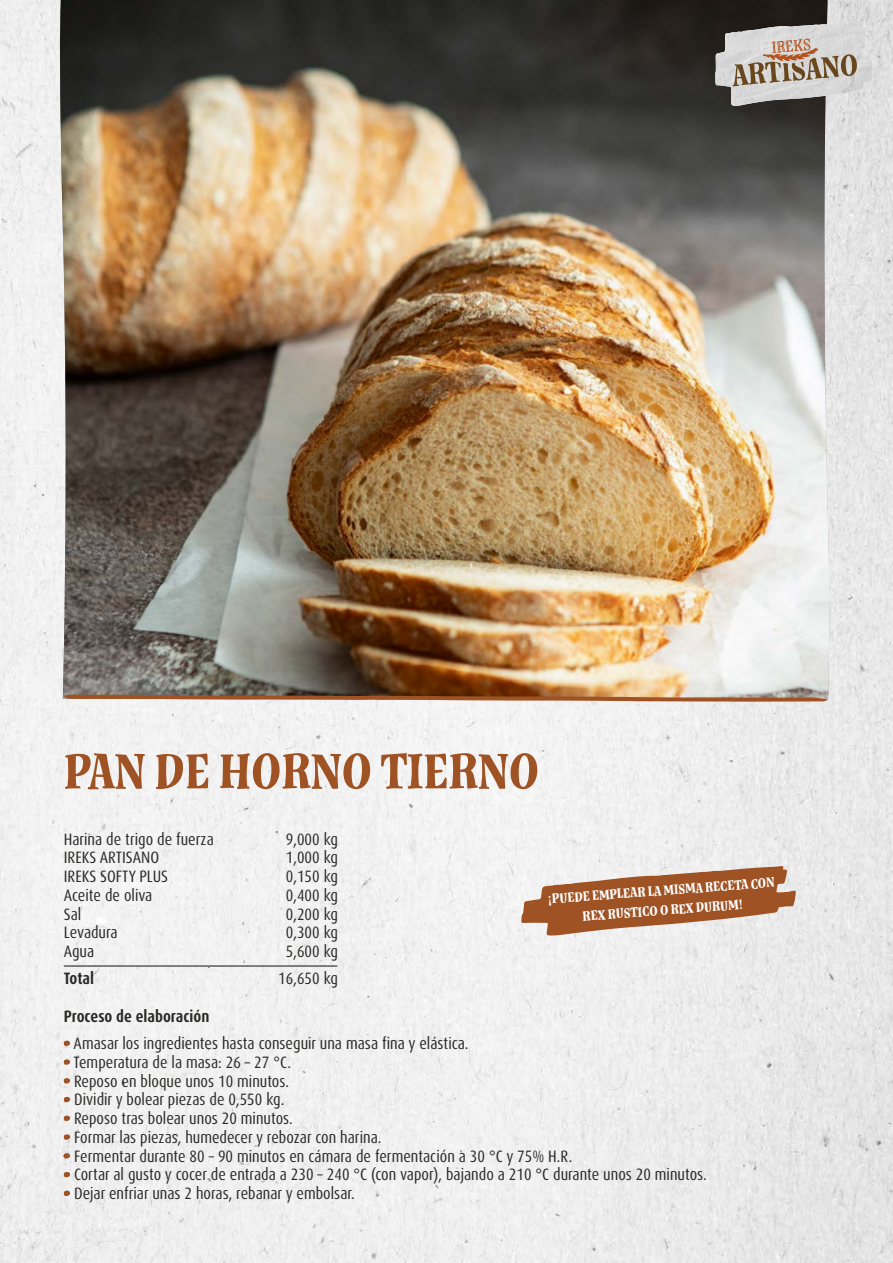
<style>
.page{position:relative;width:893px;height:1263px;background:#fff}
.page>*{position:absolute;margin:0;border:0;box-sizing:border-box;transform-origin:0 0}
.t1{font:60px "Limon Bold Marker";color:#9f5324}
.t2{font:condensed 16.5px/18.8px "Dax Pro";color:#282827}
.t3{font:16.5px/19.8px "Limon Bold Marker";color:#fff;text-align:center}
.t4{font:700 condensed 16.5px "Dax Pro";color:#282827}
</style>
<div class="page">
<img style="left:0;top:0;width:893px;height:1263px">
<svg style="left:64px;top:1040px;width:6px;height:6px"></svg>
<svg style="left:64px;top:1059px;width:6px;height:6px"></svg>
<svg style="left:64px;top:1078px;width:6px;height:6px"></svg>
<svg style="left:64px;top:1097px;width:6px;height:5px"></svg>
<svg style="left:64px;top:1115px;width:6px;height:6px"></svg>
<svg style="left:64px;top:1134px;width:6px;height:6px"></svg>
<svg style="left:64px;top:1153px;width:6px;height:6px"></svg>
<svg style="left:64px;top:1172px;width:6px;height:5px"></svg>
<svg style="left:64px;top:1190px;width:6px;height:6px"></svg>
<hr style="left:64px;top:965px;width:273px;height:1px;background:#282827">
<img style="left:59px;top:0;width:771px;height:699px">
<img style="left:62px;top:694px;width:767px;height:8px">
<svg style="left:521px;top:866px;width:275px;height:69px"></svg>
<svg style="left:715px;top:22px;width:157px;height:84px;background:#b5aea8"></svg>
<h1 class="t1" style="left:64px;top:737px;width:477px">PAN DE HORNO TIERNO</h1>
<p class="t2" style="left:64px;top:830px;width:152px">Harina de trigo de fuerza</p>
<p class="t2" style="left:286px;top:830px;width:54px">9,000 kg</p>
<p class="t2" style="left:64px;top:848px;width:97px">IREKS ARTISANO</p>
<p class="t2" style="left:286px;top:848px;width:54px">1,000 kg</p>
<p class="t2" style="left:64px;top:867px;width:106px">IREKS SOFTY PLUS</p>
<p class="t2" style="left:286px;top:867px;width:54px">0,150 kg</p>
<p class="t2" style="left:64px;top:886px;width:90px">Aceite de oliva</p>
<p class="t2" style="left:286px;top:886px;width:54px">0,400 kg</p>
<p class="t2" style="left:64px;top:905px;width:19px">Sal</p>
<p class="t2" style="left:286px;top:905px;width:54px">0,200 kg</p>
<p class="t2" style="left:64px;top:923px;width:55px">Levadura</p>
<p class="t2" style="left:286px;top:923px;width:54px">0,300 kg</p>
<p class="t2" style="left:64px;top:942px;width:32px">Agua</p>
<p class="t2" style="left:286px;top:942px;width:54px">5,600 kg</p>
<p class="t4" style="left:64px;top:968px;width:32px">Total</p>
<p class="t2" style="left:278px;top:969px;width:61px">16,650 kg</p>
<p class="t4" style="left:64px;top:1005px;width:147px">Proceso de elaboración</p>
<p class="t2" style="left:74px;top:1034px;width:635px">Amasar los ingredientes hasta conseguir una masa fina y elástica.<br>Temperatura de la masa: 26 – 27 °C.<br>Reposo en bloque unos 10 minutos.<br>Dividir y bolear piezas de 0,550 kg.<br>Reposo tras bolear unos 20 minutos.<br>Formar las piezas, humedecer y rebozar con harina.<br>Fermentar durante 80 – 90 minutos en cámara de fermentación a 30 °C y 75% H.R.<br>Cortar al gusto y cocer de entrada a 230 – 240 °C (con vapor), bajando a 210 °C durante unos 20 minutos.<br>Dejar enfriar unas 2 horas, rebanar y embolsar.</p>
<p class="t3" style="left:547px;top:888px;width:229px;rotate:-4deg">¡PUEDE EMPLEAR LA MISMA RECETA CON<br>REX RUSTICO O REX DURUM!</p>
</div>
